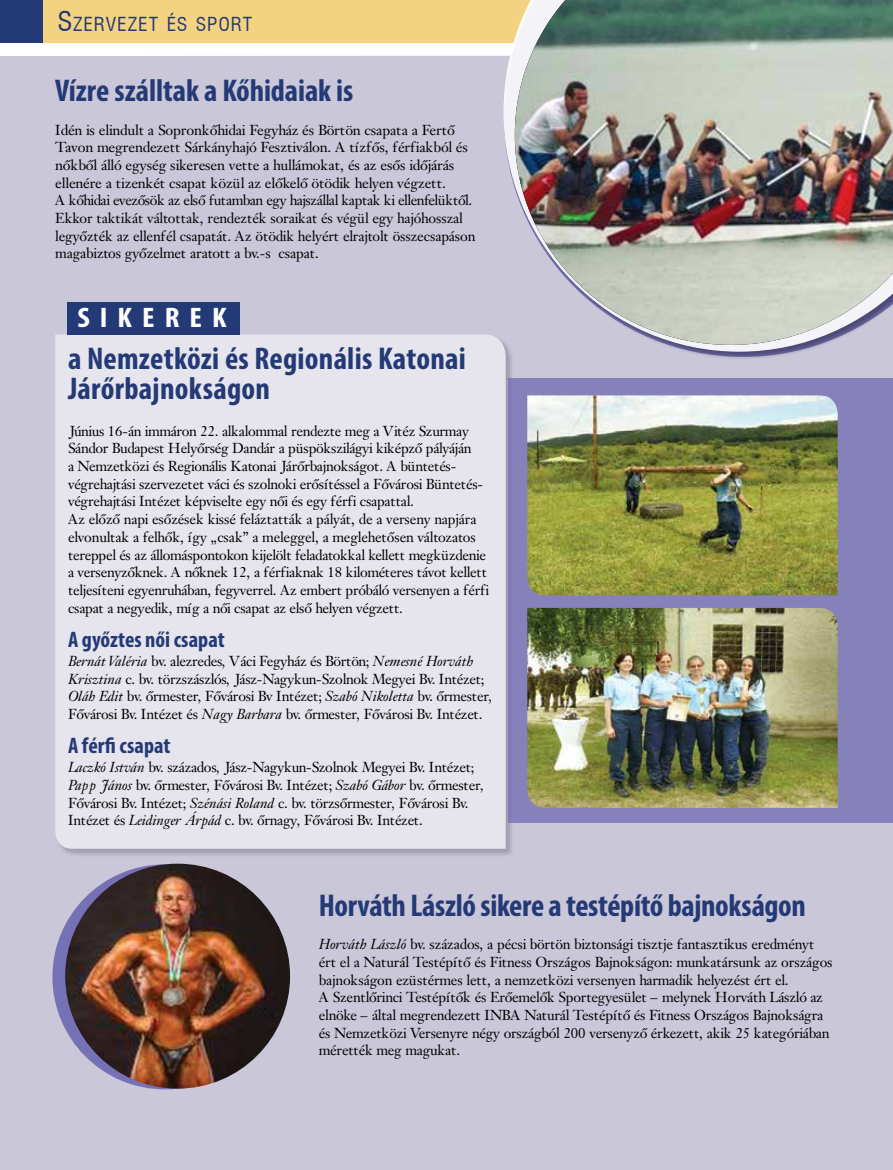
<style>
.page{position:relative;width:893px;height:1170px;background:#fff}
.page>*{position:absolute;margin:0;border:0;box-sizing:border-box;transform-origin:0 0}
.t1{font:700 condensed 31.5px/30px "Myriad Pro";letter-spacing:-.005em;color:#243a76}
.t2{font:700 condensed 28.35px "Myriad Pro";letter-spacing:.32em;color:#fff;scale:1.11 1}
.t3{font:700 condensed 22.5px "Myriad Pro";letter-spacing:-.005em;color:#243a76}
.t4{font:18.9px "Switzerland Condensed";color:#243a76}
.t5{font:14.25px/17.7px "Janson Text PFL";color:#000}
.s1{font-size:27px}
.s2{font-style:italic}
</style>
<div class="page">
<div style="left:0;top:0;width:893px;height:42px;background:#f3d282"></div>
<div style="left:0;top:56px;width:893px;height:1113px;background:#c9c7d8"></div>
<div style="left:503px;top:0;width:390px;height:360px;background:#000;opacity:.38"></div>
<svg style="left:503px;top:0;width:390px;height:351px"></svg>
<div style="left:55px;top:334px;width:459px;height:523px;background:#000;opacity:.38"></div>
<div style="left:55px;top:334px;width:451px;height:514px;background:#e6e5ed"></div>
<img style="left:515px;top:0;width:378px;height:345px">
<div style="left:0;top:0;width:43px;height:43px;background:#243a76"></div>
<div style="left:67px;top:302px;width:173px;height:32px;background:#243a76"></div>
<div style="left:52px;top:864px;width:225px;height:225px;background:#7670b4;border-radius:50%"></div>
<img style="left:65px;top:863px;width:225px;height:225px;border-radius:112px">
<div style="left:508px;top:378px;width:385px;height:444px;background:#8681bb"></div>
<img style="left:527px;top:395px;width:311px;height:200px">
<img style="left:527px;top:608px;width:311px;height:199px">
<h3 class="t4" style="left:57px;top:12px;width:28px"><span class="s1">S</span>ZERVEZET</h3>
<h3 class="t4" style="left:167px;top:12px;width:75px">ÉS SPORT</h3>
<h1 class="t1" style="left:55px;top:74px;width:300px">Vízre szálltak a Kőhidaiak is</h1>
<p class="t5" style="left:55px;top:121px;width:421px">Idén is elindult a Sopronkőhidai Fegyház és Börtön csapata a Fertő Tavon megrendezett Sárkányhajó Fesztiválon. A tízfős, férfiakból és nőkből álló egység sikeresen vette a hullámokat, és az esős időjárás ellenére a tizenkét csapat közül az előkelő ötödik helyen végzett.<br>A kőhidai evezősök az első futamban egy hajszállal kaptak ki ellenfelüktől.<br>Ekkor taktikát váltottak, rendezték soraikat és végül egy hajóhosszal legyőzték az ellenfél csapatát. Az ötödik helyért elrajtolt összecsapáson magabiztos győzelmet aratott a bv.-s csapat.</p>
<h2 class="t2" style="left:77px;top:300px;width:134px">Sikerek</h2>
<h1 class="t1" style="left:68px;top:343px;width:399px">a Nemzetközi és Regionális Katonai<br>Járőrbajnokságon</h1>
<p class="t5" style="left:68px;top:421px;width:422px">Június 16-án immáron 22. alkalommal rendezte meg a Vitéz Szurmay Sándor Budapest Helyőrség Dandár a püspökszilágyi kiképző pályáján<br>a Nemzetközi és Regionális Katonai Járőrbajnokságot. A büntetés&shy;végrehajtási szervezetet váci és szolnoki erősítéssel a Fővárosi Büntetés&shy;végrehajtási Intézet képviselte egy női és egy férfi csapattal.<br>Az előző napi esőzések kissé feláztatták a pályát, de a verseny napjára elvonultak a felhők, így „csak” a meleggel, a meglehetősen változatos tereppel és az állomáspontokon kijelölt feladatokkal kellett megküzdenie a versenyzőknek. A nőknek 12, a férfiaknak 18 kilométeres távot kellett teljesíteni egyenruhában, fegyverrel. Az embert próbáló versenyen a férfi csapat a negyedik, míg a női csapat az első helyen végzett.</p>
<h3 class="t3" style="left:68px;top:625px;width:158px">A győztes női csapat</h3>
<p class="t5" style="left:68px;top:652px;width:425px"><span class="s2">Bernát Valéria</span> bv. alezredes<span class="s2">,</span> Váci Fegyház és Börtön; <span class="s2">Nemesné Horváth Krisztina</span> c. bv. törzszászlós<span class="s2">,</span> Jász-Nagykun-Szolnok Megyei Bv. Intézet; <span class="s2">Oláh Edit</span> bv. őrmester<span class="s2">,</span> Fővárosi Bv Intézet; <span class="s2">Szabó Nikoletta</span> bv. őrmester<span class="s2">, </span>Fővárosi Bv. Intézet és <span class="s2">Nagy Barbara</span> bv. őrmester<span class="s2">,</span> Fővárosi Bv. Intézet.</p>
<h3 class="t3" style="left:68px;top:731px;width:104px">A férfi csapat</h3>
<p class="t5" style="left:68px;top:758px;width:417px"><span class="s2">Laczkó István</span> bv. százados<span class="s2">,</span> Jász-Nagykun-Szolnok Megyei Bv. Intézet; <span class="s2">Papp János</span> bv. őrmester<span class="s2">,</span> Fővárosi Bv. Intézet; <span class="s2">Szabó Gábor</span> bv. őrmester<span class="s2">, </span>Fővárosi Bv. Intézet; <span class="s2">Szénási Roland</span> c. bv. törzsőrmester<span class="s2">,</span> Fővárosi Bv.<br>Intézet és <span class="s2">Leidinger Árpád</span> c. bv. őrnagy<span class="s2">,</span> Fővárosi Bv. Intézet.</p>
<h1 class="t1" style="left:319px;top:889px;width:488px">Horváth László sikere a testépítő bajnokságon</h1>
<p class="t5" style="left:319px;top:935px;width:515px"><span class="s2">Horváth László</span> bv. százados, a pécsi börtön biztonsági tisztje fantasztikus eredményt ért el a Naturál Testépítő és Fitness Országos Bajnokságon: munkatársunk az országos bajnokságon ezüstérmes lett, a nemzetközi versenyen harmadik helyezést ért el.<br>A Szentlőrinci Testépítők és Erőemelők Sportegyesület – melynek Horváth László az elnöke – által megrendezett INBA Naturál Testépítő és Fitness Országos Bajnokságra és Nemzetközi Versenyre négy országból 200 versenyző érkezett, akik 25 kategóriában mérették meg magukat.</p>
</div>
